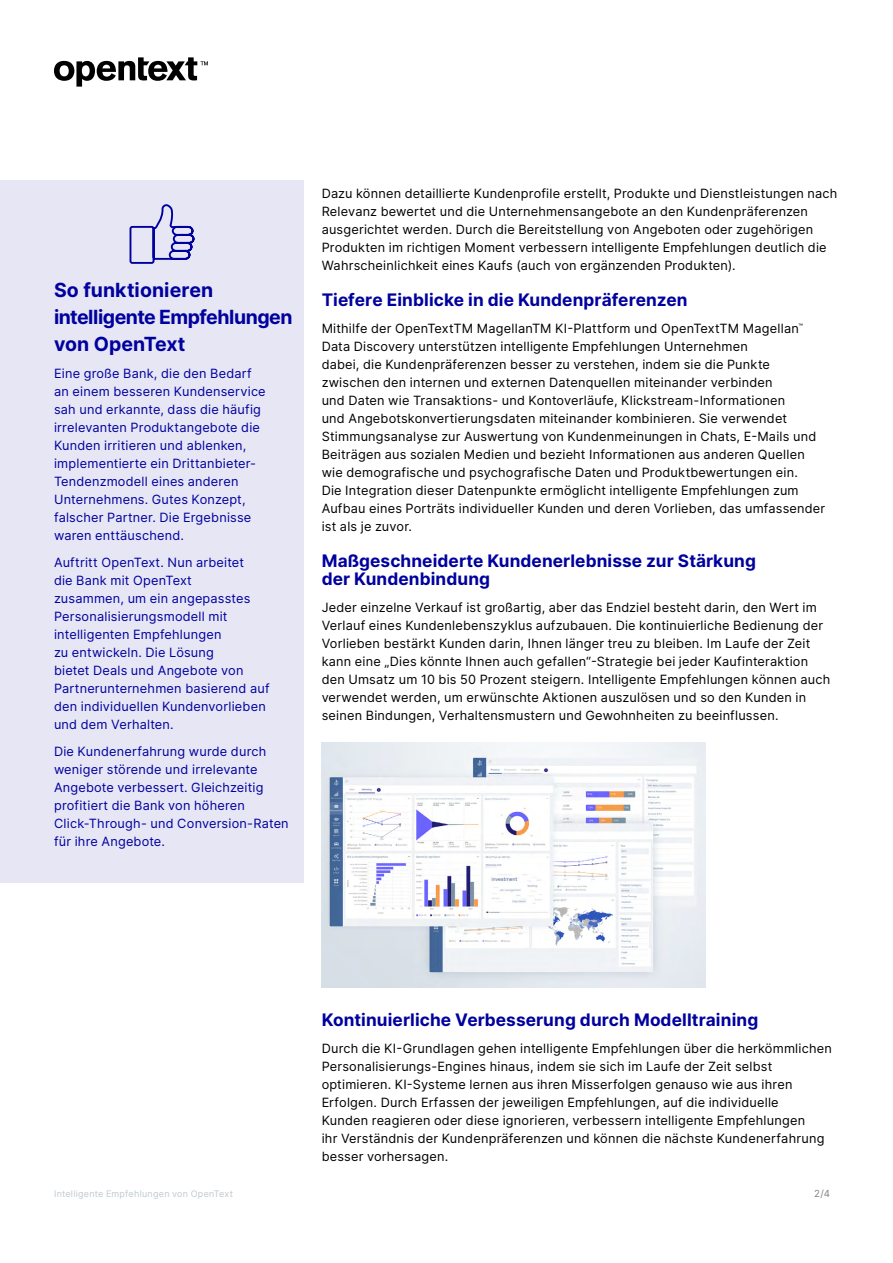
<style>
.page{position:relative;width:893px;height:1263px;background:#fff}
.page>*{position:absolute;margin:0;border:0;box-sizing:border-box;transform-origin:0 0}
.Sidebar_Header_-_ins{font:700 19.5px/27px "Inter";letter-spacing:-.02em;color:#00009f}
.t1{font:700 17.25px/18px "Inter";letter-spacing:.005em;color:#00009f}
.Body{font:12.75px/18px "Inter";letter-spacing:.015em;color:#000}
.Sidebar_body{font:12.75px/18px "Inter";letter-spacing:.015em;color:#00009f}
.t2{font:9.75px "Inter";color:#808080}
.t3{font:9px "Inter";letter-spacing:.03em;color:#bfc9cf}
</style>
<div class="page">
<svg style="left:54px;top:57px;width:154px;height:30px"></svg>
<div style="left:0;top:180px;width:304px;height:702px;background:#e6e6f5"></div>
<img style="left:322px;top:743px;width:384px;height:245px">
<svg style="left:129px;top:204px;width:66px;height:60px"></svg>
<p class="Sidebar_Header_-_ins" style="left:54px;top:276px;width:240px">So funktionieren intelligente Empfehlungen von OpenText</p>
<p class="Sidebar_body" style="left:54px;top:364px;width:213px">Eine große Bank, die den Bedarf an einem besseren Kundenservice sah und erkannte, dass die häufig irrelevanten Produktangebote die<br>Kunden irritieren und ablenken, implementierte ein Drittanbieter-<br>Tendenzmodell eines anderen<br>Unternehmens. Gutes Konzept, falscher Partner. Die Ergebnisse waren enttäuschend.</p>
<p class="Sidebar_body" style="left:54px;top:553px;width:217px">Auftritt OpenText. Nun arbeitet<br>die Bank mit OpenText<br>zusammen, um ein angepasstes<br>Personalisierungsmodell mit intelligenten Empfehlungen<br>zu entwickeln. Die Lösung<br>bietet Deals und Angebote von<br>Partnerunternehmen basierend auf den individuellen Kundenvorlieben und dem Verhalten.</p>
<p class="Sidebar_body" style="left:54px;top:742px;width:236px">Die Kundenerfahrung wurde durch weniger störende und irrelevante<br>Angebote verbessert. Gleichzeitig profitiert die Bank von höheren<br>Click-Through- und Conversion-Raten für ihre Angebote.</p>
<p class="Body" style="left:322px;top:184px;width:517px">Dazu können detaillierte Kundenprofile erstellt, Produkte und Dienstleistungen nach Relevanz bewertet und die Unternehmensangebote an den Kundenpräferenzen ausgerichtet werden. Durch die Bereitstellung von Angeboten oder zugehörigen Produkten im richtigen Moment verbessern intelligente Empfehlungen deutlich die Wahrscheinlichkeit eines Kaufs (auch von ergänzenden Produkten).</p>
<h3 class="t1" style="left:322px;top:290px;width:367px">Tiefere Einblicke in die Kundenpräferenzen</h3>
<p class="Body" style="left:322px;top:319px;width:505px">Mithilfe der OpenTextTM MagellanTM KI-Plattform und OpenTextTM Magellan<sup>™ </sup>Data Discovery unterstützen intelligente Empfehlungen Unternehmen<br>dabei, die Kundenpräferenzen besser zu verstehen, indem sie die Punkte zwischen den internen und externen Datenquellen miteinander verbinden<br>und Daten wie Transaktions- und Kontoverläufe, Klickstream-Informationen<br>und Angebotskonvertierungsdaten miteinander kombinieren. Sie verwendet Stimmungsanalyse zur Auswertung von Kundenmeinungen in Chats, E-Mails und Beiträgen aus sozialen Medien und bezieht Informationen aus anderen Quellen wie demografische und psychografische Daten und Produktbewertungen ein.<br>Die Integration dieser Datenpunkte ermöglicht intelligente Empfehlungen zum Aufbau eines Porträts individueller Kunden und deren Vorlieben, das umfassender ist als je zuvor.</p>
<h3 class="t1" style="left:322px;top:551px;width:436px">Maßgeschneiderte Kundenerlebnisse zur Stärkung der Kundenbindung</h3>
<p class="Body" style="left:322px;top:598px;width:510px">Jeder einzelne Verkauf ist großartig, aber das Endziel besteht darin, den Wert im Verlauf eines Kundenlebenszyklus aufzubauen. Die kontinuierliche Bedienung der Vorlieben bestärkt Kunden darin, Ihnen länger treu zu bleiben. Im Laufe der Zeit kann eine „Dies könnte Ihnen auch gefallen“-Strategie bei jeder Kaufinteraktion den Umsatz um 10 bis 50 Prozent steigern. Intelligente Empfehlungen können auch verwendet werden, um erwünschte Aktionen auszulösen und so den Kunden in seinen Bindungen, Verhaltensmustern und Gewohnheiten zu beeinflussen.</p>
<h3 class="t1" style="left:322px;top:1010px;width:438px">Kontinuierliche Verbesserung durch Modelltraining</h3>
<p class="Body" style="left:322px;top:1039px;width:512px">Durch die KI-Grundlagen gehen intelligente Empfehlungen über die herkömmlichen Personalisierungs-Engines hinaus, indem sie sich im Laufe der Zeit selbst optimieren. KI-Systeme lernen aus ihren Misserfolgen genauso wie aus ihren Erfolgen. Durch Erfassen der jeweiligen Empfehlungen, auf die individuelle<br>Kunden reagieren oder diese ignorieren, verbessern intelligente Empfehlungen<br>ihr Verständnis der Kundenpräferenzen und können die nächste Kundenerfahrung besser vorhersagen.</p>
<p class="t3" style="left:54px;top:1187px;width:181px">Intelligente Empfehlungen von OpenText</p>
<p class="t2" style="left:814px;top:1186px;width:17px">2/4</p>
</div>
